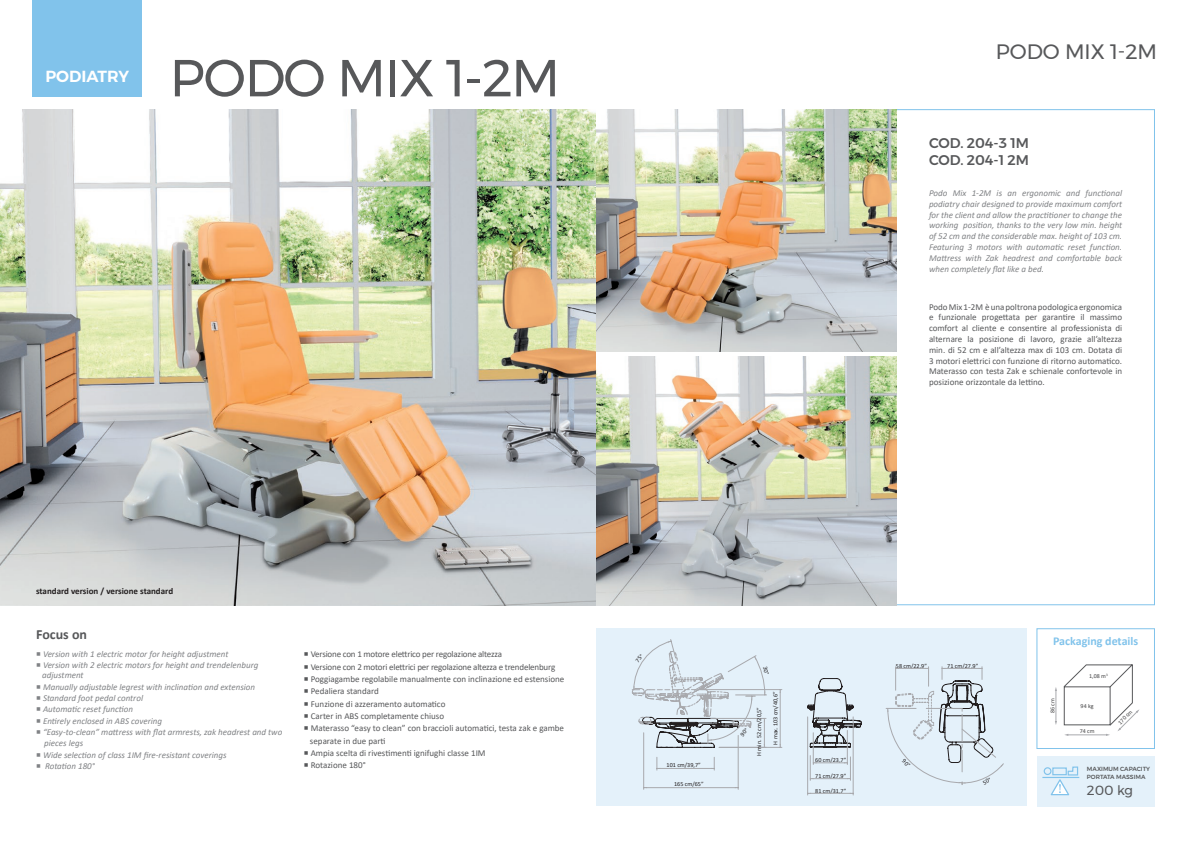
<style>
.page{position:relative;width:1191px;height:842px;background:#fff}
.page>*{position:absolute;margin:0;border:0;box-sizing:border-box;transform-origin:0 0}
.t1{font:52px "Montserrat";letter-spacing:-.02em;color:#57585a}
.t2{font:20.8px "Montserrat";color:#57585a}
.t3{font:600 16px "Montserrat";color:#fff}
.t4{font:500 14px "Montserrat";color:#57585a}
.t5{font:700 14px "Calibri";color:#57585a}
.t6{font:13.3px "Montserrat";color:#57585a}
.t7{font:700 12px "Calibri";color:#81c3eb}
.t8{font:italic 9px/10.8px "Calibri";color:#808285;text-align:justify}
.t9{font:9px/10.8px "Calibri";color:#57585a;text-align:justify}
.t10{font:9px "Calibri";letter-spacing:-.02em;color:#57585a}
.t11{font:700 9px "Calibri";color:#231f20}
.QuoteDimensioni{font:6.2px "Calibri";color:#231f20}
.t12{font:6px "Calibri";color:#414142}
.t13{font:500 5.9px "Montserrat";color:#57585a}
.s1{font-family:"Minion Pro";font-style:normal;font-size:12px}
.s2{font-family:"Minion Pro";font-size:12px}
</style>
<div class="page">
<img style="left:595px;top:109px;width:301px;height:243px">
<img style="left:595px;top:356px;width:301px;height:249px">
<img style="left:0;top:109px;width:595px;height:496px">
<div style="left:32px;top:0;width:110px;height:96px;background:#81c3eb"></div>
<div style="left:1037px;top:756px;width:117px;height:50px;background:#e4f1fa"></div>
<div style="left:595px;top:628px;width:431px;height:178px;background:#e4f1fa"></div>
<div style="left:1036px;top:628px;width:119px;height:121px;border:1px solid #81c3eb"></div>
<hr style="left:1042px;top:777px;width:37px;height:1px;background:#81c3eb">
<div style="left:1043px;top:767px;width:8px;height:8px;border:1px solid #81c3eb;border-radius:50%"></div>
<svg style="left:1050px;top:766px;width:28px;height:29px"></svg>
<svg style="left:1055px;top:664px;width:84px;height:72px"></svg>
<hr style="left:807px;top:717px;width:1px;height:78px;background:#a8a9ad">
<hr style="left:853px;top:717px;width:1px;height:78px;background:#a8a9ad">
<svg style="left:632px;top:639px;width:372px;height:155px"></svg>
<p class="t3" style="left:45px;top:64px;width:85px">PODIATRY</p>
<p class="t1" style="left:170px;top:38px;width:392px">PODO MIX 1-2M</p>
<p class="t11" style="left:36px;top:584px;width:139px">standard version / versione standard</p>
<p class="t5" style="left:36px;top:625px;width:52px">Focus on</p>
<p class="t8" style="left:36px;top:648px;width:194px"><span class="s1">■</span> Version with 1 electric motor for height adjustment</p>
<p class="t8" style="left:36px;top:659px;width:224px"><span class="s1">■</span> Version with 2 electric motors for height and trendelenburg</p>
<p class="t8" style="left:42px;top:669px;width:43px">adjustment</p>
<p class="t8" style="left:36px;top:681px;width:221px"><span class="s1">■</span> Manually adjustable legrest with inclination and extension</p>
<p class="t8" style="left:36px;top:692px;width:108px"><span class="s1">■</span> Standard foot pedal control</p>
<p class="t8" style="left:36px;top:703px;width:98px"><span class="s1">■</span> Automatic reset function</p>
<p class="t8" style="left:36px;top:715px;width:128px"><span class="s1">■</span> Entirely enclosed in ABS covering</p>
<p class="t8" style="left:36px;top:726px;width:248px"><span class="s1">■</span> “Easy-to-clean” mattress with flat armrests, zak headrest and two</p>
<p class="t8" style="left:44px;top:737px;width:41px">pieces legs</p>
<p class="t8" style="left:36px;top:749px;width:192px"><span class="s1">■</span> Wide selection of class 1IM fire-resistant coverings</p>
<p class="t8" style="left:36px;top:760px;width:60px"><span class="s1">■</span> Rotation 180°</p>
<p class="t10" style="left:304px;top:648px;width:200px"><span class="s2">■</span> Versione con 1 motore elettrico per regolazione altezza</p>
<p class="t10" style="left:304px;top:660px;width:253px"><span class="s2">■</span> Versione con 2 motori elettrici per regolazione altezza e trendelenburg</p>
<p class="t9" style="left:304px;top:673px;width:262px"><span class="s2">■</span> Poggiagambe regolabile manualmente con inclinazione ed estensione</p>
<p class="t9" style="left:304px;top:686px;width:76px"><span class="s2">■</span> Pedaliera standard</p>
<p class="t9" style="left:304px;top:698px;width:143px"><span class="s2">■</span> Funzione di azzeramento automatico</p>
<p class="t9" style="left:304px;top:710px;width:142px"><span class="s2">■</span> Carter in ABS completamente chiuso</p>
<p class="t9" style="left:304px;top:723px;width:262px"><span class="s2">■</span> Materasso “easy to clean” con braccioli automatici, testa zak e gambe</p>
<p class="t9" style="left:310px;top:735px;width:77px">separate in due parti</p>
<p class="t9" style="left:304px;top:747px;width:183px"><span class="s2">■</span> Ampia scelta di rivestimenti ignifughi classe 1IM</p>
<p class="t9" style="left:304px;top:760px;width:63px"><span class="s2">■</span> Rotazione 180°</p>
<p class="t2" style="left:996px;top:35px;width:163px">PODO MIX 1-2M</p>
<p class="t4" style="left:929px;top:132px;width:101px">COD. 204-3 1M</p>
<p class="t4" style="left:929px;top:149px;width:101px">COD. 204-1 2M</p>
<p class="t8" style="left:929px;top:187px;width:195px">Podo Mix 1-2M is an ergonomic and functional podiatry chair designed to provide maximum comfort for the client and allow the practitioner to change the working position, thanks to the very low min. height of 52 cm and the considerable max. height of 103 cm.<br>Featuring 3 motors with automatic reset function.<br>Mattress with Zak headrest and comfortable back when completely flat like a bed.</p>
<p class="t9" style="left:929px;top:301px;width:195px">Podo Mix 1-2M è una poltrona podologica ergonomica e funzionale progettata per garantire il massimo comfort al cliente e consentire al professionista di alternare la posizione di lavoro, grazie all’altezza min. di 52 cm e all’altezza max di 103 cm. Dotata di 3 motori elettrici con funzione di ritorno automatico.<br>Materasso con testa Zak e schienale confortevole in posizione orizzontale da lettino.</p>
<p class="QuoteDimensioni" style="left:666px;top:761px;width:36px">101 cm/39,7”</p>
<p class="QuoteDimensioni" style="left:674px;top:780px;width:31px">165 cm/65”</p>
<p class="QuoteDimensioni" style="left:754px;top:756px;width:50px;rotate:-90deg">H min. 52 cm/20,5”</p>
<p class="QuoteDimensioni" style="left:771px;top:744px;width:54px;rotate:-90deg">H max. 103 cm/40,6”</p>
<p class="QuoteDimensioni" style="left:815px;top:755px;width:33px">60 cm/23,7”</p>
<p class="QuoteDimensioni" style="left:815px;top:771px;width:33px">71 cm/27,9”</p>
<p class="QuoteDimensioni" style="left:815px;top:786px;width:33px">81 cm/31,7”</p>
<p class="QuoteDimensioni" style="left:896px;top:661px;width:33px">58 cm/22,9”</p>
<p class="QuoteDimensioni" style="left:947px;top:661px;width:33px">71 cm/27,9”</p>
<p class="t7" style="left:1053px;top:632px;width:87px">Packaging details</p>
<p class="t12" style="left:1048px;top:713px;width:16px;rotate:-90deg">86 cm</p>
<p class="t12" style="left:1089px;top:672px;width:20px">1,08 m<sup>3</sup></p>
<p class="t12" style="left:1080px;top:702px;width:14px">94 kg</p>
<p class="t12" style="left:1079px;top:727px;width:16px">74 cm</p>
<p class="t12" style="left:1116px;top:720px;width:19px;rotate:-45deg">170 cm</p>
<p class="t13" style="left:1087px;top:765px;width:65px">MAXIMUM CAPACITY</p>
<p class="t13" style="left:1087px;top:772px;width:60px">PORTATA MASSIMA</p>
<p class="t6" style="left:1087px;top:780px;width:48px">200 kg</p>
</div>
